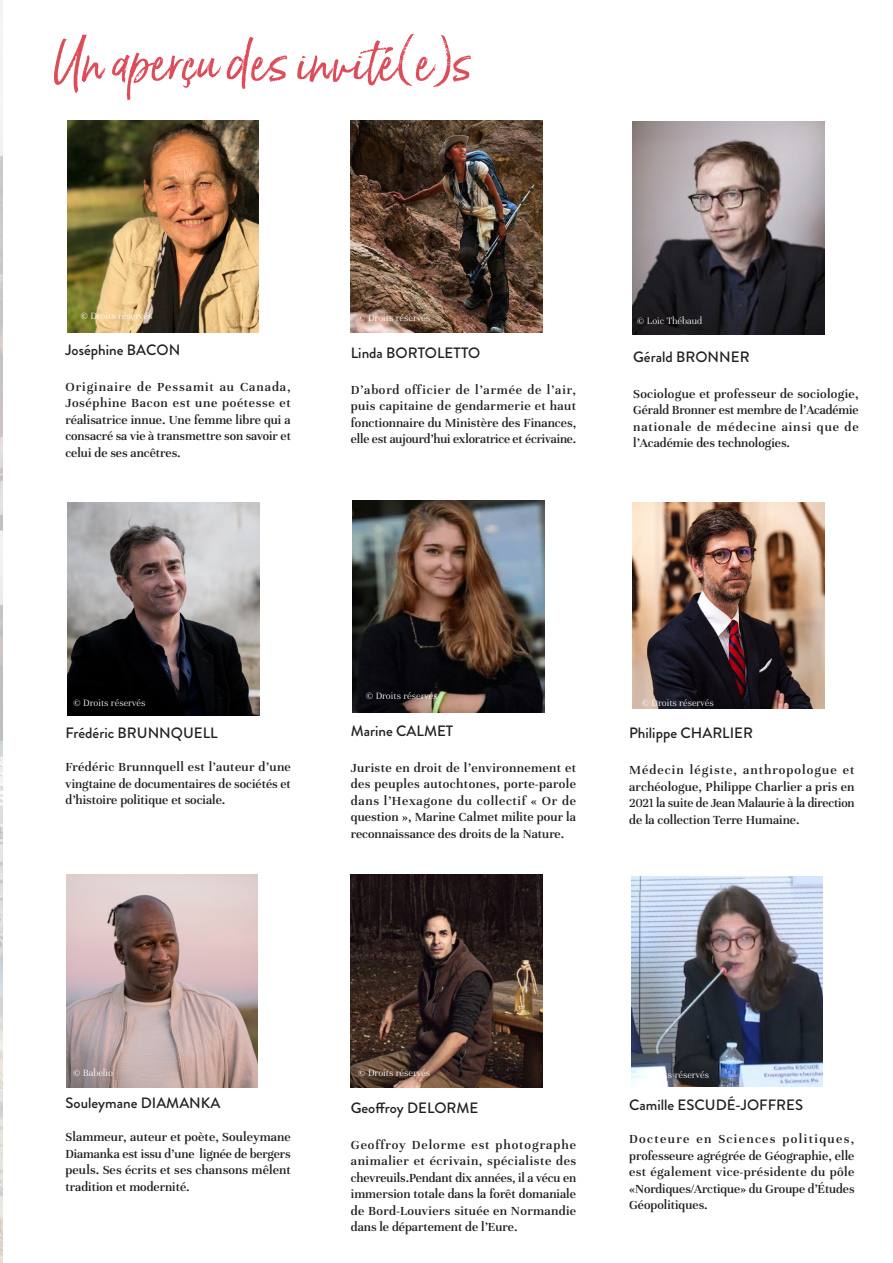
<style>
.page{position:relative;width:893px;height:1263px;background:#fff}
.page>*{position:absolute;margin:0;border:0;box-sizing:border-box;transform-origin:0 0}
.Body{font:51px "Born Ready";color:#dd4c59}
.Body-2{font:500 15px "Brandon Grotesque";color:#231f20}
.Body-3{font:500 13.5px/16.5px "Unna";color:#231f20;text-align:justify}
.Body-4{font:300 10.5px "Unna";color:#fff}
</style>
<div class="page">
<img style="left:0;top:0;width:2px;height:1263px">
<img style="left:68px;top:503px;width:191px;height:212px">
<img style="left:633px;top:122px;width:191px;height:213px">
<img style="left:351px;top:120px;width:191px;height:213px">
<img style="left:353px;top:501px;width:191px;height:212px">
<img style="left:66px;top:875px;width:192px;height:212px">
<img style="left:631px;top:876px;width:192px;height:210px">
<img style="left:633px;top:503px;width:191px;height:206px">
<img style="left:351px;top:875px;width:191px;height:212px">
<img style="left:68px;top:120px;width:191px;height:213px">
<p class="Body" style="left:54px;top:31px;width:419px">Un aperçu des invité(e)s</p>
<p class="Body-4" style="left:80px;top:308px;width:74px">© Droits réservés</p>
<p class="Body-2" style="left:66px;top:339px;width:116px">Joséphine BACON</p>
<p class="Body-3" style="left:66px;top:378px;width:227px">Originaire de Pessamit au Canada, Joséphine Bacon est une poétesse et réalisatrice innue. Une femme libre qui a consacré sa vie à transmettre son savoir et celui de ses ancêtres.</p>
<p class="Body-4" style="left:358px;top:310px;width:74px">© Droits réservés</p>
<p class="Body-4" style="left:637px;top:314px;width:67px">© Loic Thébaud</p>
<p class="Body-2" style="left:351px;top:342px;width:131px">Linda BORTOLETTO</p>
<p class="Body-3" style="left:351px;top:380px;width:227px">D’abord officier de l’armée de l’air, puis capitaine de gendarmerie et haut fonctionnaire du Ministère des Finances, elle est aujourd’hui exloratrice et écrivaine.</p>
<p class="Body-2" style="left:633px;top:346px;width:118px">Gérald BRONNER</p>
<p class="Body-3" style="left:633px;top:384px;width:227px">Sociologue et professeur de sociologie, Gérald Bronner est membre de l’Académie nationale de médecine ainsi que de l’Académie des technologies.</p>
<p class="Body-4" style="left:73px;top:695px;width:74px">© Droits réservés</p>
<p class="Body-2" style="left:66px;top:722px;width:154px">Frédéric BRUNNQUELL</p>
<p class="Body-3" style="left:66px;top:758px;width:227px">Frédéric Brunnquell est l’auteur d’une vingtaine de documentaires de sociétés et d’histoire politique et sociale.</p>
<p class="Body-4" style="left:366px;top:689px;width:74px">© Droits réservés</p>
<p class="Body-2" style="left:351px;top:720px;width:104px">Marine CALMET</p>
<p class="Body-3" style="left:351px;top:758px;width:227px">Juriste en droit de l’environnement et des peuples autochtones, porte-parole dans l’Hexagone du collectif « Or de question », Marine Calmet milite pour la reconnaissance des droits de la Nature.</p>
<p class="Body-4" style="left:642px;top:695px;width:74px">© Droits réservés</p>
<p class="Body-2" style="left:629px;top:722px;width:125px">Philippe CHARLIER</p>
<p class="Body-3" style="left:629px;top:761px;width:227px">Médecin légiste, anthropologue et archéologue, Philippe Charlier a pris en 2021 la suite de Jean Malaurie à la direction de la collection Terre Humaine.</p>
<p class="Body-4" style="left:73px;top:1065px;width:42px">© Babelio</p>
<p class="Body-2" style="left:66px;top:1092px;width:156px">Souleymane DIAMANKA</p>
<p class="Body-3" style="left:66px;top:1128px;width:227px">Slammeur, auteur et poète, Souleymane Diamanka est issu d’une lignée de bergers peuls. Ses écrits et ses chansons mêlent tradition et modernité.</p>
<p class="Body-4" style="left:358px;top:1065px;width:74px">© Droits réservés</p>
<p class="Body-2" style="left:351px;top:1097px;width:129px">Geoffroy DELORME</p>
<p class="Body-3" style="left:351px;top:1135px;width:227px">Geoffroy Delorme est photographe animalier et écrivain, spécialiste des chevreuils.Pendant dix années, il a vécu en immersion totale dans la forêt domaniale de Bord-Louviers située en Normandie dans le département de l’Eure.</p>
<p class="Body-4" style="left:637px;top:1067px;width:74px">© Droits réservés</p>
<p class="Body-2" style="left:629px;top:1095px;width:175px">Camille ESCUDÉ-JOFFRES</p>
<p class="Body-3" style="left:629px;top:1130px;width:227px">Docteure en Sciences politiques, professeure agrégrée de Géographie, elle est également vice-présidente du pôle «Nordiques/Arctique» du Groupe d’Études Géopolitiques.</p>
</div>
